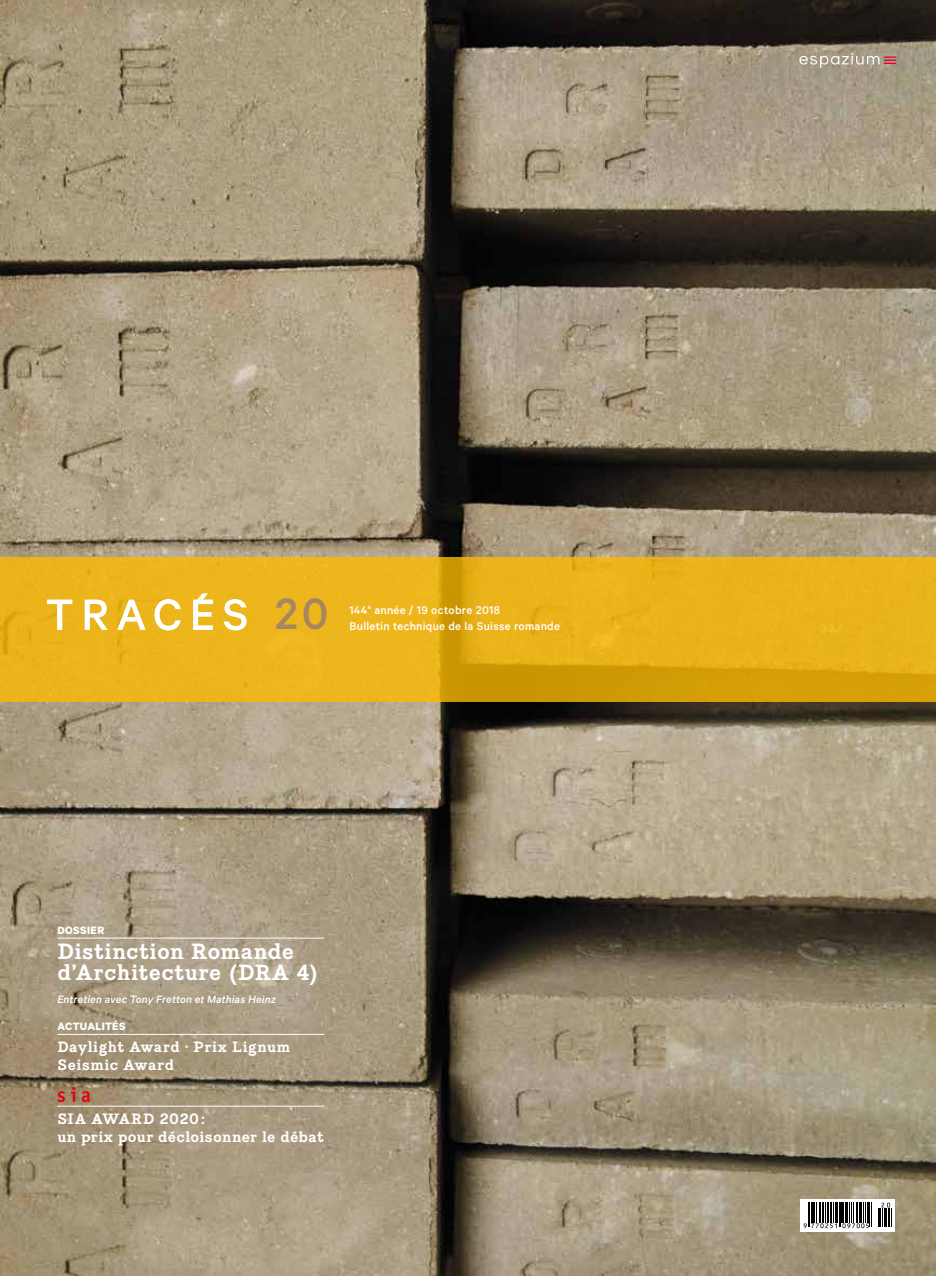
<style>
.page{position:relative;width:936px;height:1276px;background:#fff}
.page>*{position:absolute;margin:0;border:0;box-sizing:border-box;transform-origin:0 0}
.t1{font:500 49.5px "Calibre";color:#a58760}
.t2{font:700 21px/21px "Piek";letter-spacing:.015em;color:#fff}
.t3{font:700 14.25px/18px "Piek";letter-spacing:.03em;color:#fff}
.t4{font:500 12.75px "Calibre";letter-spacing:.02em;color:#fff}
.t5{font:italic 500 12px "Calibre";letter-spacing:.005em;color:#fff}
.t6{font:700 12px "Calibre";letter-spacing:.03em;color:#fff}
</style>
<div class="page">
<img style="left:0;top:0;width:935px;height:1276px">
<svg style="left:0;top:558px;width:935px;height:144px;background:#e7b017"></svg>
<svg style="left:47px;top:599px;width:25px;height:31px"></svg>
<svg style="left:85px;top:599px;width:23px;height:31px"></svg>
<svg style="left:117px;top:599px;width:28px;height:31px"></svg>
<svg style="left:154px;top:599px;width:27px;height:31px"></svg>
<svg style="left:193px;top:593px;width:20px;height:37px"></svg>
<svg style="left:223px;top:599px;width:23px;height:31px"></svg>
<div style="left:800px;top:1199px;width:94px;height:33px;background:#fff"></div>
<svg style="left:803px;top:1202px;width:67px;height:26px"></svg>
<svg style="left:878px;top:1202px;width:13px;height:25px"></svg>
<svg style="left:799px;top:53px;width:97px;height:15px"></svg>
<hr style="left:57px;top:938px;width:267px;height:1px;background:#fff">
<hr style="left:57px;top:1034px;width:267px;height:1px;background:#fff">
<hr style="left:57px;top:1106px;width:267px;height:1px;background:#fff">
<svg style="left:57px;top:1086px;width:33px;height:16px"></svg>
<h1 class="t1" style="left:275px;top:585px;width:55px">20</h1>
<p class="t4" style="left:349px;top:602px;width:152px">144<sup>e</sup> année / 19 octobre 2018</p>
<p class="t4" style="left:349px;top:618px;width:212px">Bulletin technique de la Suisse romande</p>
<p class="t6" style="left:57px;top:922px;width:48px">DOSSIER</p>
<h2 class="t2" style="left:57px;top:941px;width:262px">Distinction Romande d’Architecture (DRA 4)</h2>
<p class="t5" style="left:57px;top:992px;width:220px">Entretien avec Tony Fretton et Mathias Heinz</p>
<p class="t6" style="left:57px;top:1018px;width:70px">ACTUALITÉS</p>
<p class="t3" style="left:57px;top:1038px;width:234px">Daylight Award · Prix Lignum<br>Seismic Award</p>
<p class="t3" style="left:57px;top:1110px;width:268px">SIA AWARD 2020 :<br>un prix pour décloisonner le débat</p>
</div>
